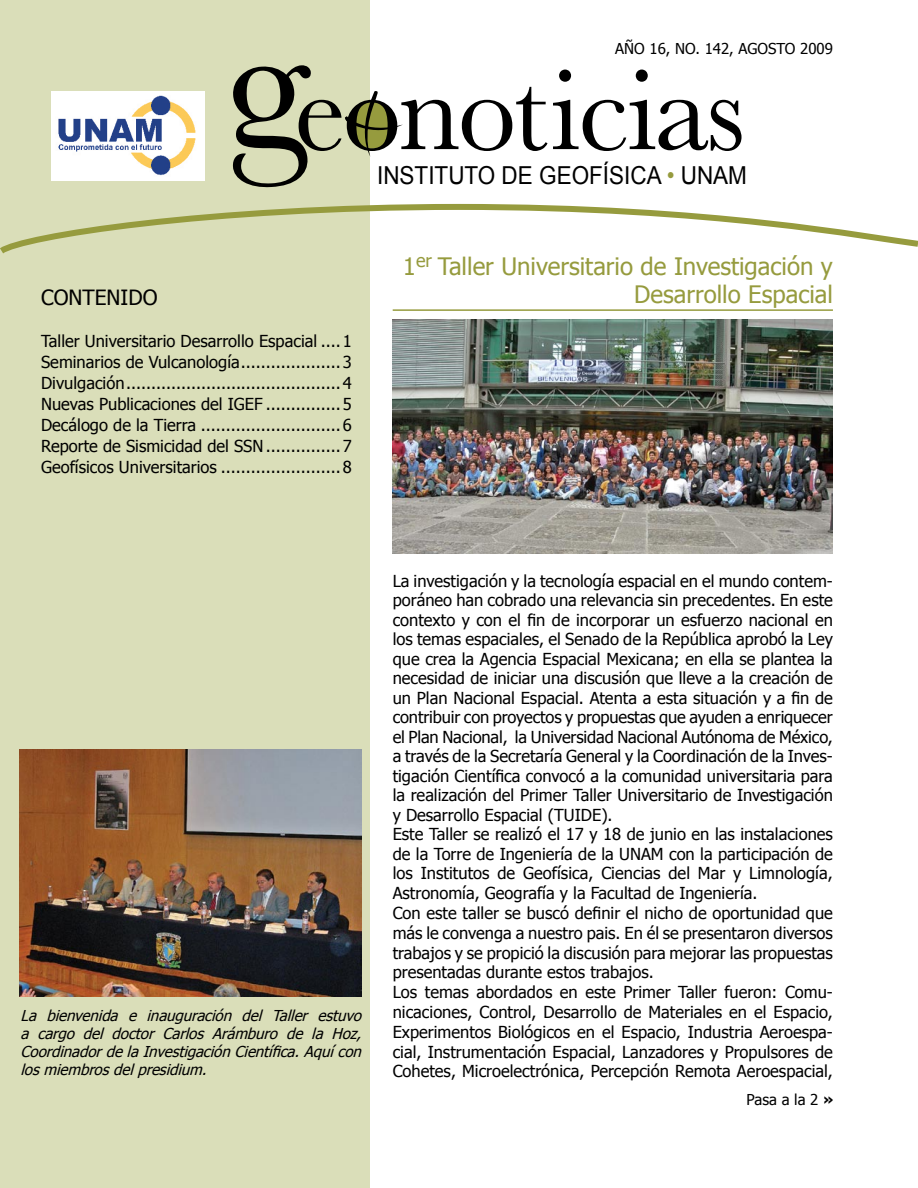
<style>
.page{position:relative;width:918px;height:1188px;background:#fff}
.page>*{position:absolute;margin:0;border:0;box-sizing:border-box;transform-origin:0 0}
.t1{font:118.5px "Baskerville";letter-spacing:-.03em;color:#000}
.t2{font:24.75px "Arial";color:#000;scale:.91 1}
.t3{font:24px/28.8px "Tahoma";color:#969b3e;text-align:right}
.t4{font:21px "Tahoma";color:#000}
.t5{font:16.5px/19.6px "Tahoma";color:#000;text-align:justify}
.t6{font:italic 15px/18px "Tahoma";color:#000;text-align:justify}
.t7{font:15px "Tahoma";color:#000}
.s1{color:#969b3e}
.s2{font-weight:700}
</style>
<div class="page">
<div style="left:0;top:0;width:369px;height:1188px;background:#dadeb9"></div>
<hr style="left:393px;top:309px;width:440px;height:2px;background:#969b3e">
<svg style="left:0;top:201px;width:918px;height:58px"></svg>
<svg style="left:345px;top:90px;width:58px;height:67px"></svg>
<img style="left:52px;top:91px;width:152px;height:90px">
<img style="left:393px;top:319px;width:440px;height:235px">
<img style="left:19px;top:750px;width:342px;height:247px">
<p class="t7" style="left:615px;top:39px;width:219px">AÑO 16, NO. 142, AGOSTO 2009</p>
<h1 class="t1" style="left:294px;top:41px;width:453px">eonoticias</h1>
<h2 class="t2" style="left:377px;top:161px;width:408px">INSTITUTO DE GEOFÍSICA <span class="s1">•</span> UNAM</h2>
<p class="t4" style="left:41px;top:284px;width:118px">CONTENIDO</p>
<p class="t5" style="left:41px;top:330px;width:312px;line-height:21px">Taller Universitario Desarrollo Espacial ....1<br>Seminarios de Vulcanología....................3<br>Divulgación...........................................4<br>Nuevas Publicaciones del IGEF ...............5<br>Decálogo de la Tierra ............................6<br>Reporte de Sismicidad del SSN...............7<br>Geofísicos Universitarios ........................8</p>
<h3 class="t3" style="left:403px;top:251px;width:432px">1<sup>er</sup> Taller Universitario de Investigación y<br>Desarrollo Espacial</h3>
<p class="t6" style="left:21px;top:1006px;width:347px">La bienvenida e inauguración del Taller estuvo a cargo del doctor Carlos Arámburo de la Hoz, CoordinadordelaInvestigaciónCientífica.Aquí con losmiembrosdelpresidium.</p>
<p class="t5" style="left:393px;top:571px;width:442px;text-align:left">La investigación y la tecnología espacial en el mundo contem&shy;poráneo han cobrado una relevancia sin precedentes. En este contexto y con el fin de incorporar un esfuerzo nacional en los temas espaciales, el Senado de la República aprobó la Ley que crea la Agencia Espacial Mexicana; en ella se plantea la necesidad de iniciar una discusión que lleve a la creación de un Plan Nacional Espacial. Atenta a esta situación y a fin de contribuir con proyectos y propuestas que ayuden a enriquecer el Plan Nacional, la Universidad Nacional Autónoma de México, a través de la Secretaría General y la Coordinación de la Inves&shy;tigación Científica convocó a la comunidad universitaria para la realización del Primer Taller Universitario de Investigación y Desarrollo Espacial (TUIDE).<br>Este Taller se realizó el 17 y 18 de junio en las instalaciones de la Torre de Ingeniería de la UNAM con la participación de los Institutos de Geofísica, Ciencias del Mar y Limnología, Astronomía, Geografía y la Facultad de Ingeniería.<br>Con este taller se buscó definir el nicho de oportunidad que más le convenga a nuestro pais. En él se presentaron diversos trabajos y se propició la discusión para mejorar las propuestas presentadas durante estos trabajos.<br>Los temas abordados en este Primer Taller fueron: Comu&shy;nicaciones, Control, Desarrollo de Materiales en el Espacio, Experimentos Biológicos en el Espacio, Industria Aeroespa&shy;cial, Instrumentación Espacial, Lanzadores y Propulsores de Cohetes, Microelectrónica, Percepción Remota Aeroespacial,</p>
<p class="t7" style="left:747px;top:1090px;width:89px">Pasa a la 2 <span class="s2">»</span></p>
</div>
